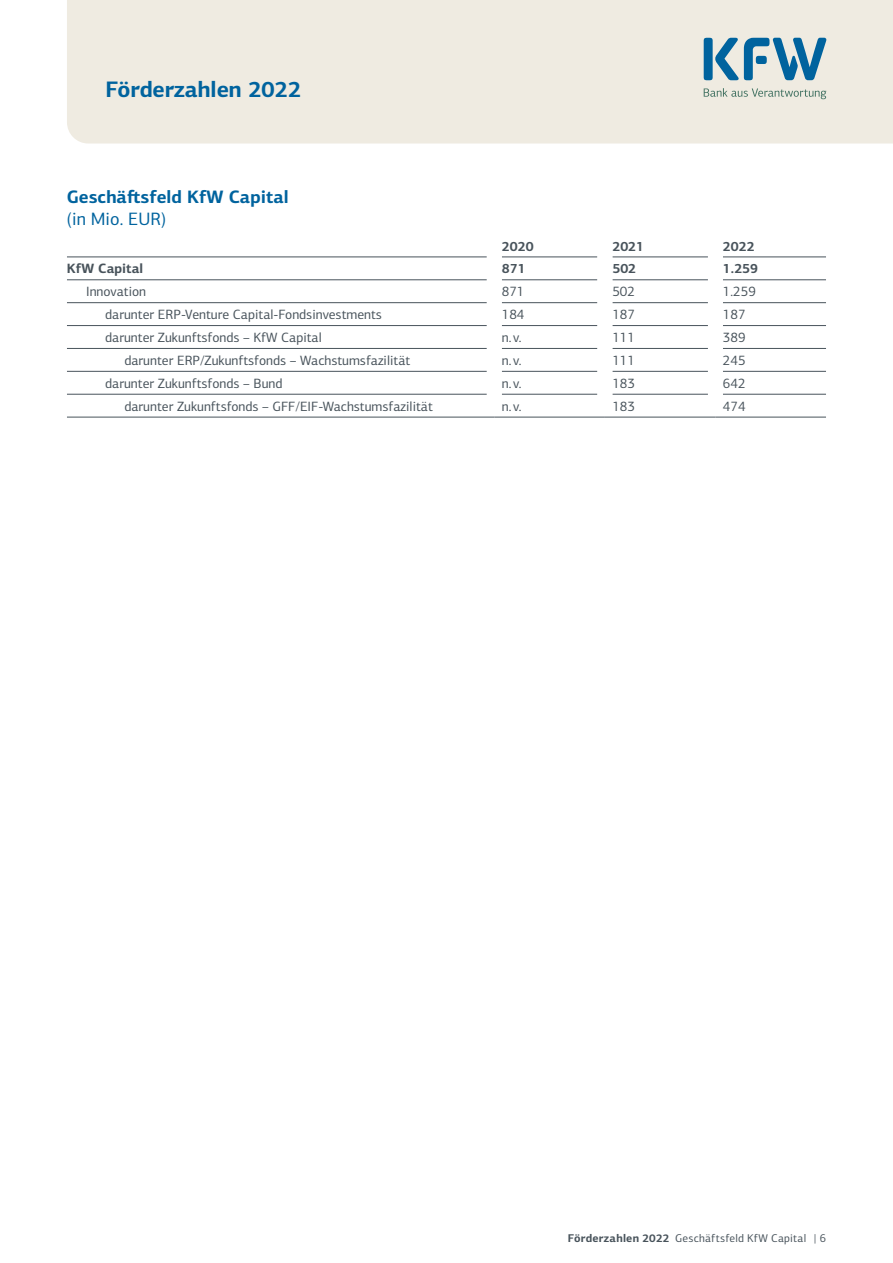
<style>
.page{position:relative;width:893px;height:1263px;background:#fff}
.page>*{position:absolute;margin:0;border:0;box-sizing:border-box;transform-origin:0 0}
.t1{font:700 22.5px "KFW Centro Sans";color:#00639e}
.Tabellen-Überschrift{font:700 18px/22.5px "KFW Centro Sans";color:#00639e}
.Tabellentext_mager_m{font:13.5px "KFW Centro Sans";color:#48535b}
.Tabellenzahlen_mager{font:13.5px "KFW Centro Sans";color:#48535b}
.Tabellenzahlen_fett{font:700 13.5px "KFW Centro Sans";color:#48535b}
.Tabellentext_fett_mE{font:700 13.5px "KFW Centro Sans";color:#48535b}
.t2{font:11.25px "KFW Centro Sans";letter-spacing:.02em;color:#48535b}
.s1{font-weight:400}
.s2{font-weight:700}
</style>
<div class="page">
<div style="left:67px;top:0;width:826px;height:144px;background:#efebe1"></div>
<hr style="left:67px;top:302px;width:420px;height:1px;background:#48535b">
<hr style="left:502px;top:302px;width:95px;height:1px;background:#48535b">
<hr style="left:612px;top:302px;width:96px;height:1px;background:#48535b">
<hr style="left:723px;top:302px;width:103px;height:1px;background:#48535b">
<hr style="left:67px;top:325px;width:420px;height:1px;background:#48535b">
<hr style="left:502px;top:325px;width:95px;height:1px;background:#48535b">
<hr style="left:612px;top:325px;width:96px;height:1px;background:#48535b">
<hr style="left:723px;top:325px;width:103px;height:1px;background:#48535b">
<hr style="left:67px;top:348px;width:420px;height:1px;background:#48535b">
<hr style="left:502px;top:348px;width:95px;height:1px;background:#48535b">
<hr style="left:612px;top:348px;width:96px;height:1px;background:#48535b">
<hr style="left:723px;top:348px;width:103px;height:1px;background:#48535b">
<hr style="left:67px;top:371px;width:420px;height:1px;background:#48535b">
<hr style="left:502px;top:371px;width:95px;height:1px;background:#48535b">
<hr style="left:612px;top:371px;width:96px;height:1px;background:#48535b">
<hr style="left:723px;top:371px;width:103px;height:1px;background:#48535b">
<hr style="left:67px;top:394px;width:420px;height:1px;background:#48535b">
<hr style="left:502px;top:394px;width:95px;height:1px;background:#48535b">
<hr style="left:612px;top:394px;width:96px;height:1px;background:#48535b">
<hr style="left:723px;top:394px;width:103px;height:1px;background:#48535b">
<hr style="left:67px;top:279px;width:420px;height:1px;background:#48535b">
<hr style="left:502px;top:279px;width:95px;height:1px;background:#48535b">
<hr style="left:612px;top:279px;width:96px;height:1px;background:#48535b">
<hr style="left:723px;top:279px;width:103px;height:1px;background:#48535b">
<hr style="left:67px;top:257px;width:420px;height:1px;background:#48535b">
<hr style="left:502px;top:257px;width:95px;height:1px;background:#48535b">
<hr style="left:612px;top:257px;width:96px;height:1px;background:#48535b">
<hr style="left:723px;top:257px;width:103px;height:1px;background:#48535b">
<hr style="left:67px;top:417px;width:427px;height:1px;background:#48535b">
<hr style="left:494px;top:417px;width:111px;height:1px;background:#48535b">
<hr style="left:605px;top:417px;width:110px;height:1px;background:#48535b">
<hr style="left:715px;top:417px;width:111px;height:1px;background:#48535b">
<div style="left:704px;top:38px;width:9px;height:42px;background:#00639e;border-radius:3px"></div>
<svg style="left:715px;top:38px;width:111px;height:42px;background:#81acc2"></svg>
<svg style="left:704px;top:88px;width:122px;height:11px"></svg>
<h1 class="t1" style="left:105px;top:75px;width:198px">Förderzahlen 2022</h1>
<h2 class="Tabellen-Überschrift" style="left:67px;top:185px;width:223px">Geschäftsfeld KfW Capital <span class="s1">(in Mio. EUR)</span></h2>
<p class="Tabellenzahlen_fett" style="left:502px;top:237px;width:33px">2020</p>
<p class="Tabellenzahlen_fett" style="left:612px;top:237px;width:33px">2021</p>
<p class="Tabellenzahlen_fett" style="left:723px;top:237px;width:33px">2022</p>
<p class="Tabellentext_fett_mE" style="left:67px;top:260px;width:78px">KfW Capital</p>
<p class="Tabellenzahlen_fett" style="left:502px;top:260px;width:25px">871</p>
<p class="Tabellenzahlen_fett" style="left:612px;top:260px;width:25px">502</p>
<p class="Tabellenzahlen_fett" style="left:723px;top:260px;width:37px">1.259</p>
<p class="Tabellentext_mager_m" style="left:86px;top:282px;width:62px">Innovation</p>
<p class="Tabellenzahlen_mager" style="left:502px;top:282px;width:24px">871</p>
<p class="Tabellenzahlen_mager" style="left:612px;top:282px;width:24px">502</p>
<p class="Tabellenzahlen_mager" style="left:723px;top:282px;width:34px">1.259</p>
<p class="Tabellentext_mager_m" style="left:105px;top:305px;width:278px">darunter ERP-Venture Capital-Fondsinvestments</p>
<p class="Tabellenzahlen_mager" style="left:502px;top:305px;width:24px">184</p>
<p class="Tabellenzahlen_mager" style="left:612px;top:305px;width:24px">187</p>
<p class="Tabellenzahlen_mager" style="left:723px;top:305px;width:24px">187</p>
<p class="Tabellentext_mager_m" style="left:105px;top:328px;width:218px">darunter Zukunftsfonds – KfW Capital</p>
<p class="Tabellenzahlen_mager" style="left:502px;top:328px;width:21px">n. v.</p>
<p class="Tabellenzahlen_mager" style="left:612px;top:328px;width:24px">111</p>
<p class="Tabellenzahlen_mager" style="left:723px;top:328px;width:24px">389</p>
<p class="Tabellentext_mager_m" style="left:124px;top:351px;width:287px">darunter ERP/Zukunftsfonds – Wachstumsfazilität</p>
<p class="Tabellenzahlen_mager" style="left:502px;top:351px;width:21px">n. v.</p>
<p class="Tabellenzahlen_mager" style="left:612px;top:351px;width:24px">111</p>
<p class="Tabellenzahlen_mager" style="left:723px;top:351px;width:24px">245</p>
<p class="Tabellentext_mager_m" style="left:105px;top:374px;width:179px">darunter Zukunftsfonds – Bund</p>
<p class="Tabellenzahlen_mager" style="left:502px;top:374px;width:21px">n. v.</p>
<p class="Tabellenzahlen_mager" style="left:612px;top:374px;width:24px">183</p>
<p class="Tabellenzahlen_mager" style="left:723px;top:374px;width:24px">642</p>
<p class="Tabellentext_mager_m" style="left:124px;top:397px;width:310px">darunter Zukunftsfonds – GFF/EIF-Wachstumsfazilität</p>
<p class="Tabellenzahlen_mager" style="left:502px;top:397px;width:21px">n. v.</p>
<p class="Tabellenzahlen_mager" style="left:612px;top:397px;width:24px">183</p>
<p class="Tabellenzahlen_mager" style="left:723px;top:397px;width:24px">474</p>
<p class="t2" style="left:568px;top:1230px;width:260px"><span class="s2">Förderzahlen 2022</span> Geschäftsfeld KfW Capital | 6</p>
</div>
